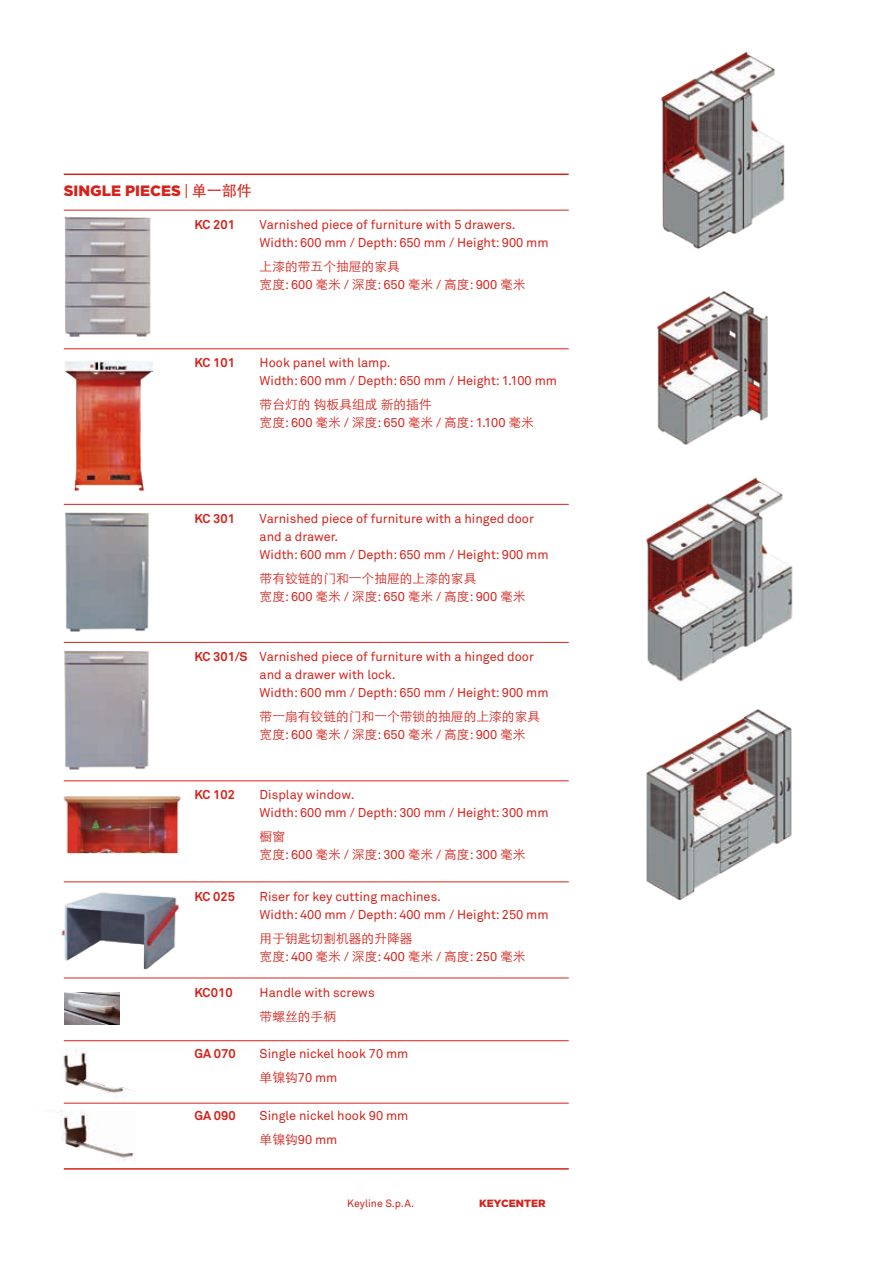
<style>
.page{position:relative;width:893px;height:1263px;background:#fff}
.page>*{position:absolute;margin:0;border:0;box-sizing:border-box;transform-origin:0 0}
.t1{font:900 15px "Gotham HTF";color:#d5231b}
.t2{font:12.75px/18px "Akkurat Pro";color:#d5231b}
.t3{font:12.75px "ST Xihei";color:#d5231b}
.t4{font:700 12.75px "Akkurat Pro";color:#d5231b}
.t5{font:10.5px "Akkurat Pro";color:#d5231b}
.t6{font:900 10.5px "Gotham HTF";color:#d5231b}
.s1{font-weight:400}
.s2{font-family:"ST Heiti";font-weight:400}
.s3{font-family:"ST Xihei"}
</style>
<div class="page">
<hr style="left:64px;top:210px;width:505px;height:1px;background:#d5231b">
<hr style="left:64px;top:348px;width:505px;height:1px;background:#d5231b">
<hr style="left:64px;top:504px;width:505px;height:1px;background:#d5231b">
<hr style="left:64px;top:642px;width:505px;height:1px;background:#d5231b">
<hr style="left:64px;top:780px;width:505px;height:1px;background:#d5231b">
<hr style="left:64px;top:881px;width:505px;height:1px;background:#d5231b">
<hr style="left:64px;top:978px;width:505px;height:1px;background:#d5231b">
<hr style="left:64px;top:1040px;width:505px;height:1px;background:#d5231b">
<hr style="left:64px;top:1103px;width:505px;height:1px;background:#d5231b">
<hr style="left:64px;top:1168px;width:505px;height:1px;background:#d5231b">
<hr style="left:64px;top:174px;width:505px;height:1px;background:#d5231b">
<img style="left:660px;top:51px;width:125px;height:198px">
<img style="left:657px;top:291px;width:111px;height:154px">
<img style="left:646px;top:477px;width:147px;height:205px">
<img style="left:646px;top:709px;width:146px;height:191px">
<img style="left:61px;top:881px;width:121px;height:89px">
<img style="left:65px;top:361px;width:87px;height:131px">
<img style="left:63px;top:796px;width:118px;height:58px">
<img style="left:65px;top:217px;width:86px;height:120px">
<img style="left:64px;top:650px;width:85px;height:120px">
<img style="left:65px;top:512px;width:85px;height:120px">
<img style="left:63px;top:1048px;width:70px;height:45px">
<img style="left:52px;top:1110px;width:83px;height:48px">
<img style="left:64px;top:992px;width:56px;height:32px">
<p class="t1" style="left:64px;top:182px;width:189px">SINGLE PIECES <span class="s1">|</span> <span class="s2">单一部件</span></p>
<p class="t4" style="left:194px;top:216px;width:42px">KC 201</p>
<p class="t2" style="left:260px;top:215px;width:290px">Varnished piece of furniture with 5 drawers.<br>Width: 600 mm / Depth: 650 mm / Height: 900 mm</p>
<p class="t3" style="left:260px;top:260px;width:142px">上漆的带五个抽屉的家具</p>
<p class="t2" style="left:260px;top:275px;width:267px"><span class="s3">宽度</span>: 600 <span class="s3">毫米</span> / <span class="s3">深度</span>: 650 <span class="s3">毫米</span> / <span class="s3">高度</span>: 900 <span class="s3">毫米</span></p>
<p class="t4" style="left:194px;top:354px;width:42px">KC 101</p>
<p class="t2" style="left:260px;top:353px;width:299px">Hook panel with lamp.<br>Width: 600 mm / Depth: 650 mm / Height: 1.100 mm</p>
<p class="t3" style="left:260px;top:398px;width:174px">带台灯的 钩板具组成 新的插件</p>
<p class="t2" style="left:260px;top:413px;width:276px"><span class="s3">宽度</span>: 600 <span class="s3">毫米</span> / <span class="s3">深度</span>: 650 <span class="s3">毫米</span> / <span class="s3">高度</span>: 1.100 <span class="s3">毫米</span></p>
<p class="t4" style="left:194px;top:510px;width:42px">KC 301</p>
<p class="t2" style="left:260px;top:509px;width:290px">Varnished piece of furniture with a hinged door and a drawer.<br>Width: 600 mm / Depth: 650 mm / Height: 900 mm</p>
<p class="t3" style="left:260px;top:572px;width:218px">带有铰链的门和一个抽屉的上漆的家具</p>
<p class="t2" style="left:260px;top:587px;width:267px"><span class="s3">宽度</span>: 600 <span class="s3">毫米</span> / <span class="s3">深度</span>: 650 <span class="s3">毫米</span> / <span class="s3">高度</span>: 900 <span class="s3">毫米</span></p>
<p class="t4" style="left:194px;top:648px;width:55px">KC 301/S</p>
<p class="t2" style="left:260px;top:647px;width:290px">Varnished piece of furniture with a hinged door and a drawer with lock.<br>Width: 600 mm / Depth: 650 mm / Height: 900 mm</p>
<p class="t3" style="left:260px;top:710px;width:282px">带一扇有铰链的门和一个带锁的抽屉的上漆的家具</p>
<p class="t2" style="left:260px;top:725px;width:267px"><span class="s3">宽度</span>: 600 <span class="s3">毫米</span> / <span class="s3">深度</span>: 650 <span class="s3">毫米</span> / <span class="s3">高度</span>: 900 <span class="s3">毫米</span></p>
<p class="t4" style="left:194px;top:786px;width:42px">KC 102</p>
<p class="t4" style="left:194px;top:888px;width:42px">KC 025</p>
<p class="t4" style="left:194px;top:984px;width:40px">KC010</p>
<p class="t4" style="left:194px;top:1046px;width:43px">GA 070</p>
<p class="t4" style="left:194px;top:1107px;width:43px">GA 090</p>
<p class="t2" style="left:260px;top:785px;width:290px">Display window.<br>Width: 600 mm / Depth: 300 mm / Height: 300 mm</p>
<p class="t3" style="left:260px;top:830px;width:27px">橱窗</p>
<p class="t2" style="left:260px;top:845px;width:267px"><span class="s3">宽度</span>: 600 <span class="s3">毫米</span> / <span class="s3">深度</span>: 300 <span class="s3">毫米</span> / <span class="s3">高度</span>: 300 <span class="s3">毫米</span></p>
<p class="t2" style="left:260px;top:887px;width:290px">Riser for key cutting machines.<br>Width: 400 mm / Depth: 400 mm / Height: 250 mm</p>
<p class="t3" style="left:260px;top:932px;width:154px">用于钥匙切割机器的升降器</p>
<p class="t2" style="left:260px;top:947px;width:267px"><span class="s3">宽度</span>: 400 <span class="s3">毫米</span> / <span class="s3">深度</span>: 400 <span class="s3">毫米</span> / <span class="s3">高度</span>: 250 <span class="s3">毫米</span></p>
<p class="t2" style="left:260px;top:983px;width:117px">Handle with screws</p>
<p class="t3" style="left:260px;top:1010px;width:78px">带螺丝的手柄</p>
<p class="t2" style="left:260px;top:1042px;width:150px;line-height:24px">Single nickel hook 70 mm<span class="s3">单镍钩</span>70 mm</p>
<p class="t2" style="left:260px;top:1103px;width:150px;line-height:24px">Single nickel hook 90 mm<span class="s3">单镍钩</span>90 mm</p>
<p class="t5" style="left:347px;top:1197px;width:68px">Keyline S.p.A.</p>
<p class="t6" style="left:479px;top:1197px;width:68px">KEYCENTER</p>
</div>
